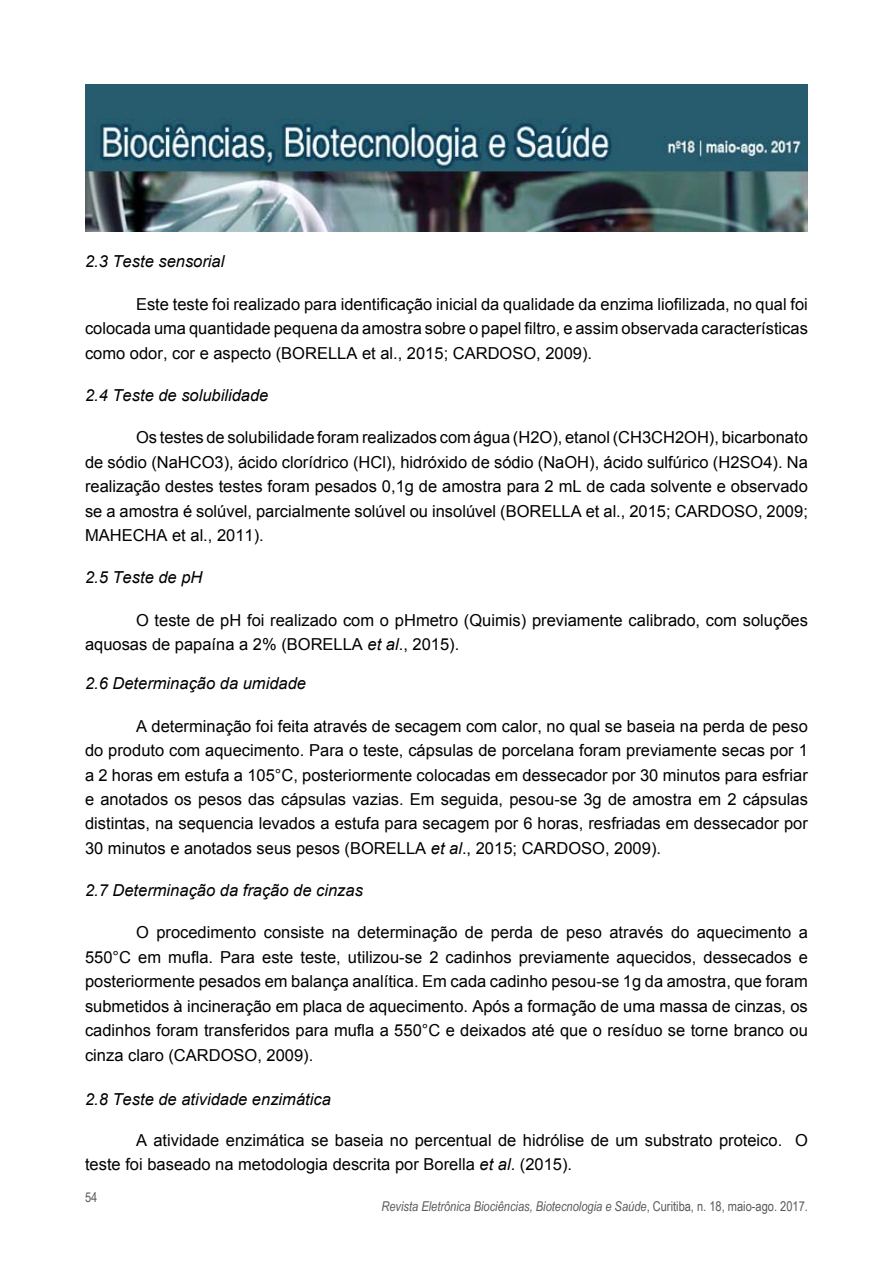
<style>
.page{position:relative;width:893px;height:1263px;background:#fff}
.page>*{position:absolute;margin:0;border:0;box-sizing:border-box;transform-origin:0 0}
.t1{font:16.5px/24.5px "Arial";color:#000;text-align:justify}
.t2{font:italic 16.5px "Arial";color:#000}
.t3{font:italic 13.5px "Arial Narrow";color:#58595b}
.t4{font:13.5px "Arial Narrow";color:#58595b}
.s1{font-style:italic}
.s2{font-style:normal}
</style>
<div class="page">
<img style="left:85px;top:85px;width:723px;height:146px">
<p class="t2" style="left:85px;top:251px;width:141px">2.3 Teste sensorial</p>
<p class="t1" style="left:85px;top:292px;width:724px;text-indent:51px">Este teste foi realizado para identificação inicial da qualidade da enzima liofilizada, no qual foi colocada uma quantidade pequena da amostra sobre o papel filtro, e assim observada características como odor, cor e aspecto (BORELLA et al., 2015; CARDOSO, 2009).</p>
<p class="t2" style="left:85px;top:384px;width:185px">2.4 Teste de solubilidade</p>
<p class="t1" style="left:85px;top:426px;width:724px;text-indent:51px">Os testes de solubilidade foram realizados com água (H2O), etanol (CH3CH2OH), bicarbonato de sódio (NaHCO3), ácido clorídrico (HCl), hidróxido de sódio (NaOH), ácido sulfúrico (H2SO4). Na realização destes testes foram pesados 0,1g de amostra para 2 mL de cada solvente e observado se a amostra é solúvel, parcialmente solúvel ou insolúvel (BORELLA et al., 2015; CARDOSO, 2009; MAHECHA et al., 2011).</p>
<p class="t2" style="left:85px;top:567px;width:119px">2.5 Teste de pH</p>
<p class="t1" style="left:85px;top:608px;width:724px;text-indent:51px">O teste de pH foi realizado com o pHmetro (Quimis) previamente calibrado, com soluções aquosas de papaína a 2% (BORELLA <span class="s1">et al</span>., 2015).</p>
<p class="t2" style="left:85px;top:673px;width:223px">2.6 Determinação da umidade</p>
<p class="t1" style="left:85px;top:714px;width:724px;text-indent:51px">A determinação foi feita através de secagem com calor, no qual se baseia na perda de peso do produto com aquecimento. Para o teste, cápsulas de porcelana foram previamente secas por 1 a 2 horas em estufa a 105°C, posteriormente colocadas em dessecador por 30 minutos para esfriar e anotados os pesos das cápsulas vazias. Em seguida, pesou-se 3g de amostra em 2 cápsulas distintas, na sequencia levados a estufa para secagem por 6 horas, resfriadas em dessecador por 30 minutos e anotados seus pesos (BORELLA <span class="s1">et al</span>., 2015; CARDOSO, 2009).</p>
<p class="t2" style="left:85px;top:879px;width:279px">2.7 Determinação da fração de cinzas</p>
<p class="t1" style="left:85px;top:920px;width:724px;text-indent:51px">O procedimento consiste na determinação de perda de peso através do aquecimento a 550°C em mufla. Para este teste, utilizou-se 2 cadinhos previamente aquecidos, dessecados e posteriormente pesados em balança analítica. Em cada cadinho pesou-se 1g da amostra, que foram submetidos à incineração em placa de aquecimento. Após a formação de uma massa de cinzas, os cadinhos foram transferidos para mufla a 550°C e deixados até que o resíduo se torne branco ou cinza claro (CARDOSO, 2009).</p>
<p class="t2" style="left:85px;top:1088px;width:247px">2.8 Teste de atividade enzimática</p>
<p class="t1" style="left:85px;top:1128px;width:724px;text-indent:51px">A atividade enzimática se baseia no percentual de hidrólise de um substrato proteico. O teste foi baseado na metodologia descrita por Borella <span class="s1">et al</span>. (2015).</p>
<p class="t4" style="left:85px;top:1187px;width:14px">54</p>
<p class="t3" style="left:381px;top:1197px;width:428px">Revista Eletrônica Biociências, Biotecnologia e Saúde<span class="s2">, Curitiba, n. 18, maio-ago. 2017.</span></p>
</div>
